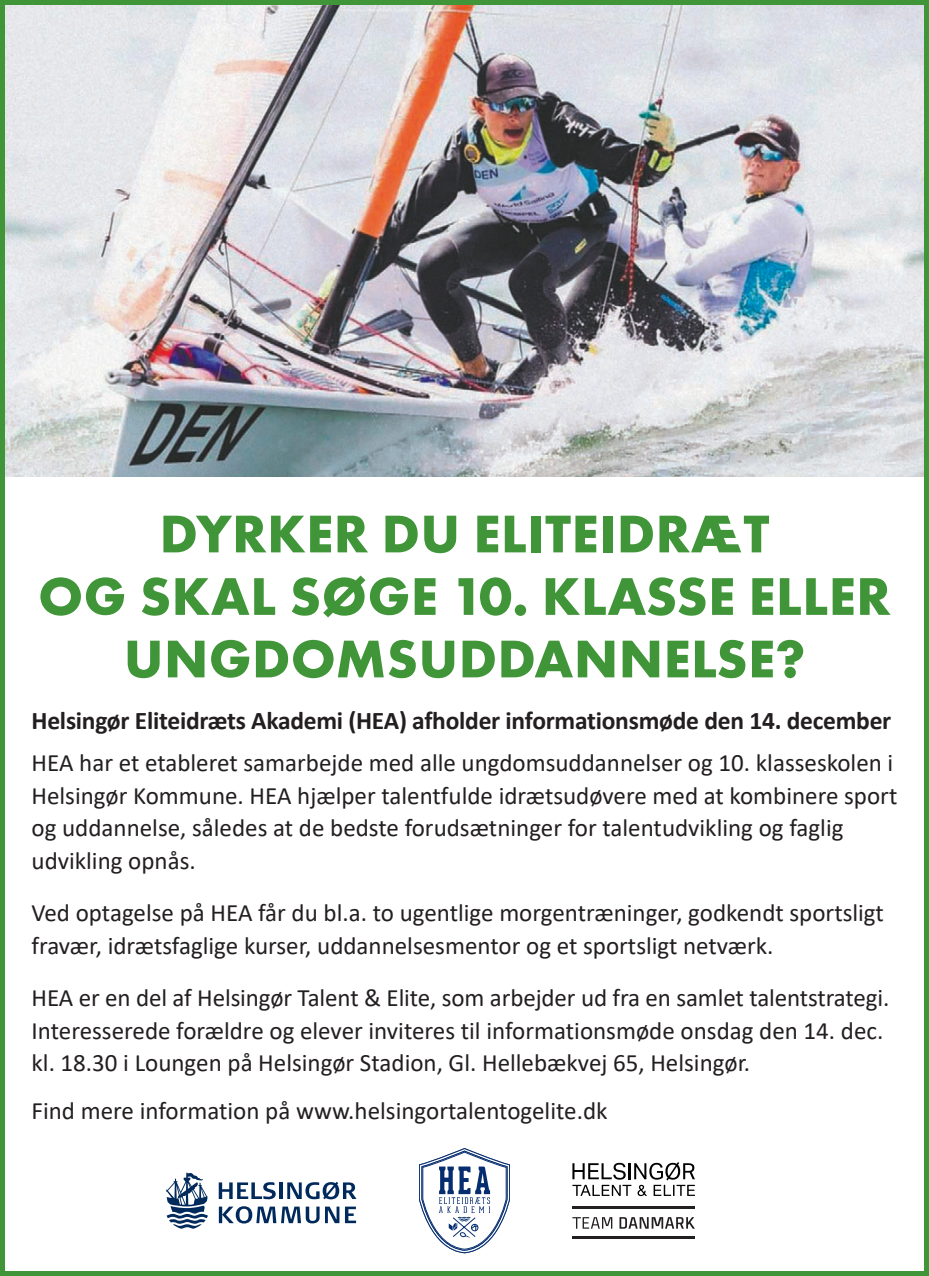
<style>
.page{position:relative;width:929px;height:1276px;background:#fff}
.page>*{position:absolute;margin:0;border:0;box-sizing:border-box;transform-origin:0 0}
.t1{font:700 55px/62.5px "Futura PT";letter-spacing:.01em;color:#3f9537;text-align:center}
.t2{font:700 25.5px "Calibri";letter-spacing:-.01em;color:#231f20}
.t3{font:25px/32.5px "Calibri";color:#231f20}
</style>
<div class="page">
<img style="left:6px;top:6px;width:916px;height:471px">
<div style="left:0;top:0;width:928px;height:1276px;border:5px solid #3f9537"></div>
<svg style="left:166px;top:1172px;width:42px;height:56px"></svg>
<svg style="left:219px;top:1206px;width:100px;height:17px"></svg>
<svg style="left:325px;top:1206px;width:14px;height:17px"></svg>
<svg style="left:345px;top:1206px;width:11px;height:17px"></svg>
<svg style="left:219px;top:1182px;width:57px;height:17px"></svg>
<hr style="left:279px;top:1182px;width:4px;height:17px;background:#00295c">
<svg style="left:287px;top:1182px;width:69px;height:17px"></svg>
<hr style="left:572px;top:1236px;width:122px;height:3px;background:#231f20">
<hr style="left:572px;top:1206px;width:122px;height:3px;background:#231f20">
<svg style="left:619px;top:1217px;width:75px;height:11px"></svg>
<svg style="left:572px;top:1217px;width:40px;height:11px"></svg>
<svg style="left:572px;top:1162px;width:122px;height:34px"></svg>
<svg style="left:419px;top:1148px;width:90px;height:105px"></svg>
<h1 class="t1" style="left:38px;top:501px;width:853px">DYRKER DU ELITEIDRÆT<br>OG SKAL SØGE 10. KLASSE ELLER<br>UNGDOMSUDDANNELSE?</h1>
<p class="t2" style="left:32px;top:702px;width:861px">Helsingør Eliteidræts Akademi (HEA) afholder informationsmøde den 14. december</p>
<p class="t3" style="left:32px;top:746px;width:867px">HEA har et etableret samarbejde med alle ungdomsuddannelser og 10. klasseskolen i Helsingør Kommune. HEA hjælper talentfulde idrætsudøvere med at kombinere sport og uddannelse, således at de bedste forudsætninger for talentudvikling og faglig udvikling opnås.</p>
<p class="t3" style="left:32px;top:896px;width:853px">Ved optagelse på HEA får du bl.a. to ugentlige morgentræninger, godkendt sportsligt fravær, idrætsfaglige kurser, uddannelsesmentor og et sportsligt netværk.</p>
<p class="t3" style="left:32px;top:981px;width:859px">HEA er en del af Helsingør Talent &amp; Elite, som arbejder ud fra en samlet talentstrategi.<br>Interesserede forældre og elever inviteres til informationsmøde onsdag den 14. dec. kl. 18.30 i Loungen på Helsingør Stadion, Gl. Hellebækvej 65, Helsingør.</p>
<p class="t3" style="left:32px;top:1093px;width:577px">Find mere information på www.helsingortalentogelite.dk</p>
</div>
